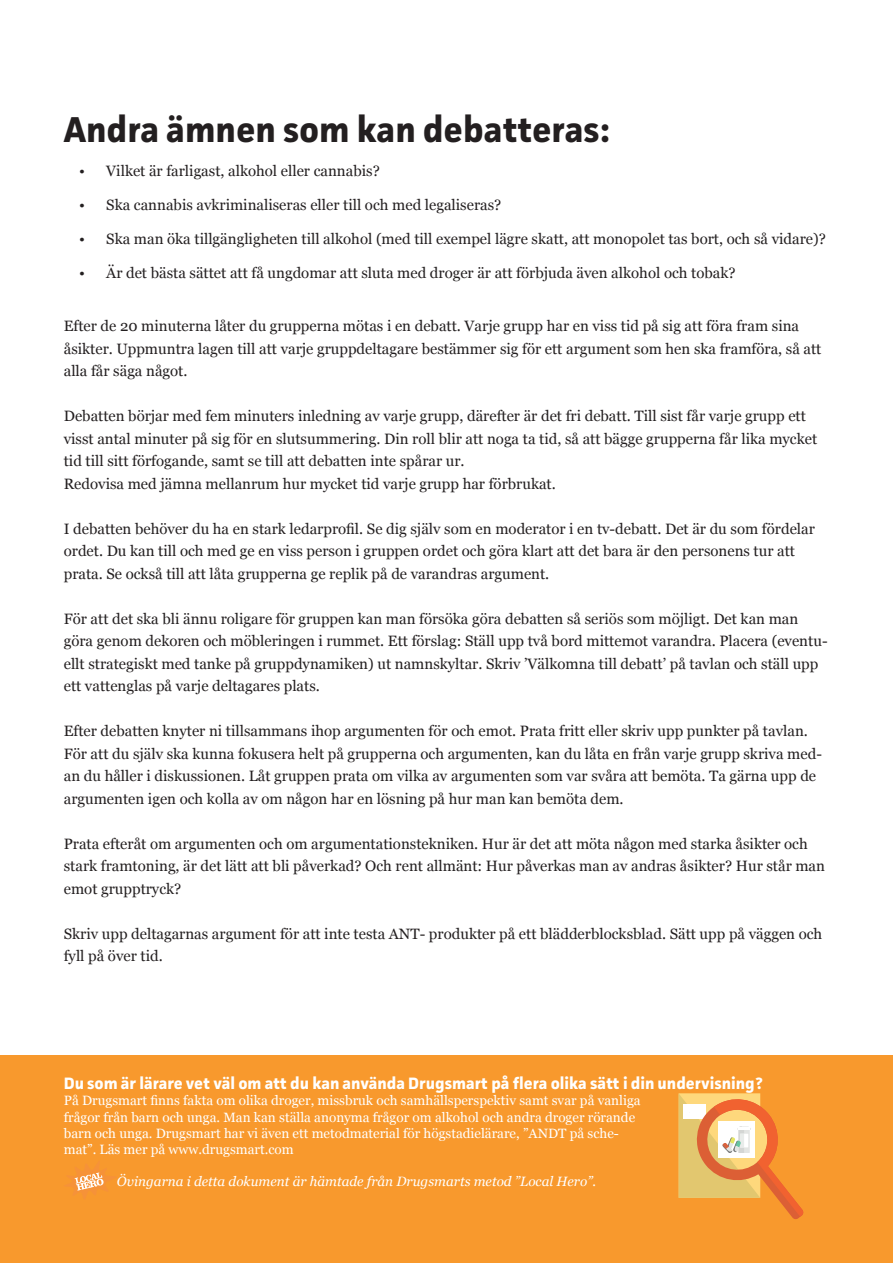
<style>
.page{position:relative;width:893px;height:1263px;background:#fff}
.page>*{position:absolute;margin:0;border:0;box-sizing:border-box;transform-origin:0 0}
.t1{font:700 36px "Facit";color:#231f20}
.t2{font:700 16.5px "Facit";color:#fff}
.t3{font:15px/22.5px "Georgia";color:#231f20}
.t4{font:13.5px/16.2px "Georgia";color:#fff}
.t5{font:italic 13.5px "Georgia";color:#fff}
</style>
<div class="page">
<div style="left:0;top:1055px;width:893px;height:208px;background:#f8992d"></div>
<svg style="left:679px;top:1093px;width:124px;height:126px"></svg>
<svg style="left:65px;top:1162px;width:50px;height:37px"></svg>
<p class="t1" style="left:64px;top:107px;width:548px">Andra ämnen som kan debatteras:</p>
<p class="t3" style="left:79px;top:159px;width:302px">• Vilket är farligast, alkohol eller cannabis?</p>
<p class="t3" style="left:79px;top:193px;width:424px">• Ska cannabis avkriminaliseras eller till och med legaliseras?</p>
<p class="t3" style="left:79px;top:227px;width:748px">• Ska man öka tillgängligheten till alkohol (med till exempel lägre skatt, att monopolet tas bort, och så vidare)?</p>
<p class="t3" style="left:79px;top:261px;width:658px">• Är det bästa sättet att få ungdomar att sluta med droger är att förbjuda även alkohol och tobak?</p>
<p class="t3" style="left:64px;top:315px;width:759px">Efter de 20 minuterna låter du grupperna mötas i en debatt. Varje grupp har en viss tid på sig att föra fram sina åsikter. Uppmuntra lagen till att varje gruppdeltagare bestämmer sig för ett argument som hen ska framföra, så att alla får säga något.</p>
<p class="t3" style="left:64px;top:405px;width:755px">Debatten börjar med fem minuters inledning av varje grupp, därefter är det fri debatt. Till sist får varje grupp ett visst antal minuter på sig för en slutsummering. Din roll blir att noga ta tid, så att bägge grupperna får lika mycket tid till sitt förfogande, samt se till att debatten inte spårar ur.</p>
<p class="t3" style="left:64px;top:472px;width:494px">Redovisa med jämna mellanrum hur mycket tid varje grupp har förbrukat.</p>
<p class="t3" style="left:64px;top:517px;width:753px">I debatten behöver du ha en stark ledarprofil. Se dig själv som en moderator i en tv-debatt. Det är du som fördelar ordet. Du kan till och med ge en viss person i gruppen ordet och göra klart att det bara är den personens tur att prata. Se också till att låta grupperna ge replik på de varandras argument.</p>
<p class="t3" style="left:64px;top:607px;width:765px">För att det ska bli ännu roligare för gruppen kan man försöka göra debatten så seriös som möjligt. Det kan man göra genom dekoren och möbleringen i rummet. Ett förslag: Ställ upp två bord mittemot varandra. Placera (eventu&shy;ellt strategiskt med tanke på gruppdynamiken) ut namnskyltar. Skriv ’Välkomna till debatt’ på tavlan och ställ upp ett vattenglas på varje deltagares plats.</p>
<p class="t3" style="left:64px;top:720px;width:760px">Efter debatten knyter ni tillsammans ihop argumenten för och emot. Prata fritt eller skriv upp punkter på tavlan.<br>För att du själv ska kunna fokusera helt på grupperna och argumenten, kan du låta en från varje grupp skriva med&shy;an du håller i diskussionen. Låt gruppen prata om vilka av argumenten som var svåra att bemöta. Ta gärna upp de argumenten igen och kolla av om någon har en lösning på hur man kan bemöta dem.</p>
<p class="t3" style="left:64px;top:832px;width:763px">Prata efteråt om argumenten och om argumentationstekniken. Hur är det att möta någon med starka åsikter och stark framtoning, är det lätt att bli påverkad? Och rent allmänt: Hur påverkas man av andras åsikter? Hur står man emot grupptryck?</p>
<p class="t3" style="left:64px;top:922px;width:760px">Skriv upp deltagarnas argument för att inte testa ANT- produkter på ett blädderblocksblad. Sätt upp på väggen och fyll på över tid.</p>
<p class="t2" style="left:64px;top:1073px;width:700px">Du som är lärare vet väl om att du kan använda Drugsmart på flera olika sätt i din undervisning?</p>
<p class="t4" style="left:64px;top:1093px;width:578px">På Drugsmart finns fakta om olika droger, missbruk och samhällsperspektiv samt svar på vanliga frågor från barn och unga. Man kan ställa anonyma frågor om alkohol och andra droger rörande barn och unga. Drugsmart har vi även ett metodmaterial för högstadielärare, ”ANDT på sche&shy;mat”. Läs mer på www.drugsmart.com</p>
<p class="t5" style="left:117px;top:1173px;width:481px">Övingarna i detta dokument är hämtade från Drugsmarts metod ”Local Hero”.</p>
</div>
